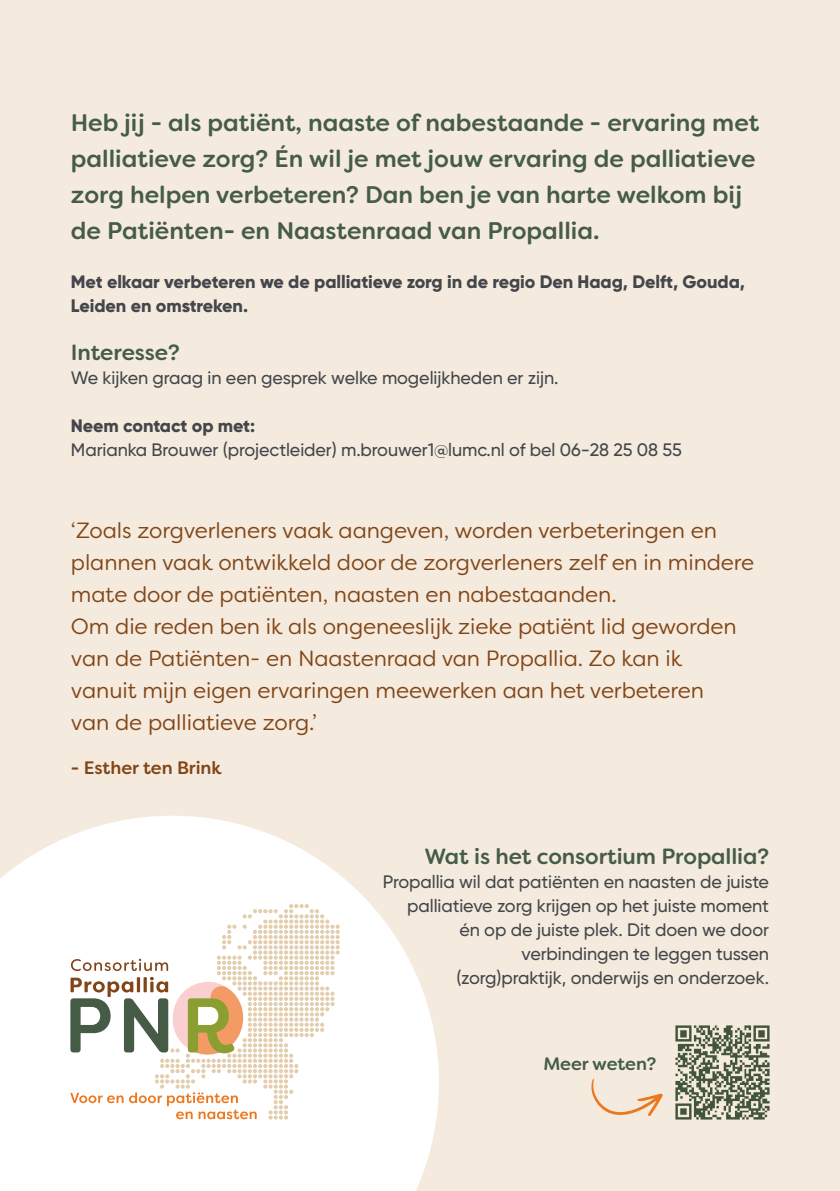
<style>
.page{position:relative;width:840px;height:1191px;background:#fff}
.page>*{position:absolute;margin:0;border:0;box-sizing:border-box;transform-origin:0 0}
.t1{font:500 24px/36px "Filson Soft";color:#455c45}
.t2{font:22px/32px "Filson Soft";letter-spacing:-.005em;color:#824517}
.t3{font:500 22px "Filson Soft";letter-spacing:-.005em;color:#455c45}
.t4{font:500 18px/24px "Gilroy";letter-spacing:-.005em;color:#44464b;text-align:right}
.t5{font:800 18px/24px "Gilroy";letter-spacing:-.005em;color:#44464b}
.t6{font:500 18px "Filson Soft";letter-spacing:-.005em;color:#824517}
.t7{font:500 18px "Filson Soft";letter-spacing:-.005em;color:#455c45}
</style>
<div class="page">
<div style="left:0;top:0;width:839px;height:1191px;background:#f4ebde"></div>
<svg style="left:0;top:816px;width:438px;height:375px;fill:#fff"></svg>
<svg style="left:70px;top:904px;width:269px;height:215px;background:#ede5da"></svg>
<img style="left:675px;top:1025px;width:95px;height:95px">
<svg style="left:591px;top:1078px;width:71px;height:38px"></svg>
<p class="t1" style="left:71px;top:104px;width:689px">Heb jij - als patiënt, naaste of nabestaande - ervaring met palliatieve zorg? Én wil je met jouw ervaring de palliatieve zorg helpen verbeteren? Dan ben je van harte welkom bij de Patiënten- en Naastenraad van Propallia.</p>
<p class="t5" style="left:71px;top:270px;width:675px">Met elkaar verbeteren we de palliatieve zorg in de regio Den Haag, Delft, Gouda,<br>Leiden en omstreken.</p>
<p class="t3" style="left:71px;top:338px;width:110px">Interesse?</p>
<p class="t4" style="left:71px;top:366px;width:489px">We kijken graag in een gesprek welke mogelijkheden er zijn.</p>
<p class="t5" style="left:71px;top:414px;width:186px">Neem contact op met:</p>
<p class="t4" style="left:71px;top:438px;width:612px">Marianka Brouwer (projectleider) m.brouwer1@lumc.nl of bel 06-28 25 08 55</p>
<p class="t2" style="left:71px;top:514px;width:684px">‘Zoals zorgverleners vaak aangeven, worden verbeteringen en plannen vaak ontwikkeld door de zorgverleners zelf en in mindere mate door de patiënten, naasten en nabestaanden.<br>Om die reden ben ik als ongeneeslijk zieke patiënt lid geworden van de Patiënten- en Naastenraad van Propallia. Zo kan ik<br>vanuit mijn eigen ervaringen meewerken aan het verbeteren<br>van de palliatieve zorg.’</p>
<p class="t6" style="left:71px;top:756px;width:152px">- Esther ten Brink</p>
<p class="t3" style="left:424px;top:842px;width:346px">Wat is het consortium Propallia?</p>
<p class="t4" style="left:382px;top:870px;width:387px">Propallia wil dat patiënten en naasten de juiste palliatieve zorg krijgen op het juiste moment én op de juiste plek. Dit doen we door verbindingen te leggen tussen<br>(zorg)praktijk, onderwijs en onderzoek.</p>
<p class="t7" style="left:543px;top:1052px;width:114px">Meer weten?</p>
</div>
